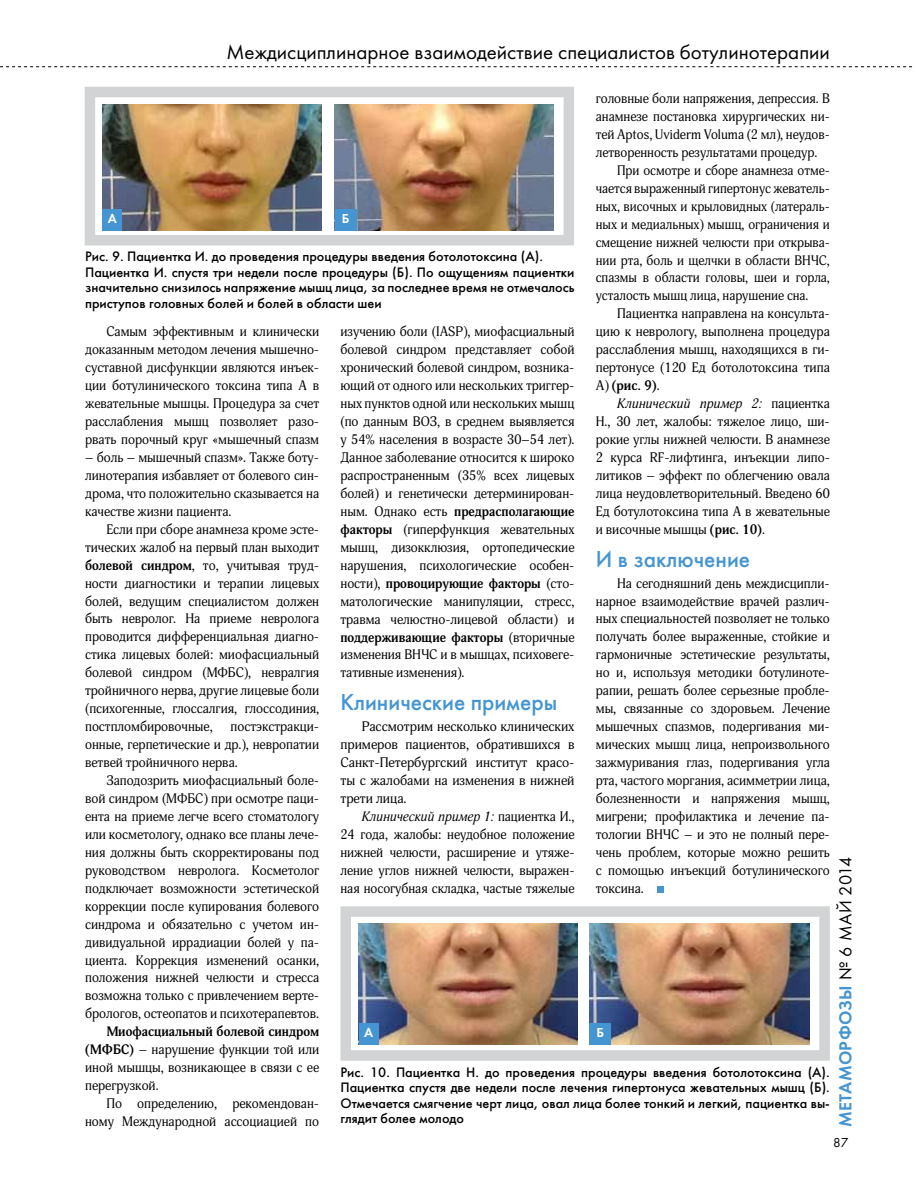
<style>
.page{position:relative;width:915px;height:1191px;background:#fff}
.page>*{position:absolute;margin:0;border:0;box-sizing:border-box;transform-origin:0 0}
.t1{font:500 24px "Futura";color:#4495d1}
.t2{font:21px "Futura";color:#000}
.t3{font:18px "Futura Demi";letter-spacing:.015em;color:#4495d1}
.t4{font:500 14.25px/15.8px "Futura";color:#000}
.t5{font:13.5px/18px "Adonis";color:#000;text-align:justify}
.t6{font:13.5px/18px "Adonis";color:#000;text-align:justify;scale:.96 1}
.t7{font:13.5px "Adonis";color:#000;scale:.95 1}
.t8{font:italic 13.5px "Adonis";color:#000}
.t9{font:700 13.5px "Adonis";color:#000}
.t10{font:13.5px "Futura Demi";color:#fff}
.t11{font:13.5px "Futura";color:#000}
.s1{font-weight:400}
.s2{font-style:normal}
.s3{font-weight:700}
.s4{font-style:italic}
.s5{font-family:"Futura";color:#000}
</style>
<div class="page">
<svg style="left:657px;top:886px;width:6px;height:6px"></svg>
<div style="left:85px;top:87px;width:489px;height:158px;border:10px solid #d1d3d4"></div>
<img style="left:103px;top:105px;width:219px;height:125px">
<img style="left:334px;top:105px;width:219px;height:125px">
<div style="left:102px;top:209px;width:20px;height:21px;background:#4495d1"></div>
<div style="left:335px;top:209px;width:21px;height:21px;background:#4495d1"></div>
<div style="left:340px;top:906px;width:489px;height:154px;border:10px solid #d1d3d4"></div>
<img style="left:358px;top:923px;width:219px;height:121px">
<img style="left:589px;top:923px;width:219px;height:121px">
<div style="left:359px;top:1023px;width:19px;height:21px;background:#4495d1"></div>
<div style="left:589px;top:1023px;width:22px;height:21px;background:#4495d1"></div>
<svg style="left:0;top:66px;width:913px;height:1px"></svg>
<h2 class="t2" style="left:226px;top:39px;width:604px">Междисциплинарное взаимодействие специалистов ботулинотерапии</h2>
<p class="t6" style="left:595px;top:90px;width:245px">головные боли напряжения, депрессия. В</p>
<p class="t6" style="left:595px;top:107px;width:245px">анамнезе постановка хирургических ни-</p>
<p class="t6" style="left:595px;top:125px;width:245px">тей Aptos, Uviderm Voluma (2 мл), неудов-</p>
<p class="t6" style="left:595px;top:143px;width:232px">летворенность результатами процедур.</p>
<p class="t7" style="left:617px;top:162px;width:225px">При осмотре и сборе анамнеза отме-</p>
<p class="t7" style="left:595px;top:180px;width:248px">чается выраженный гипертонус жеватель-</p>
<p class="t7" style="left:595px;top:198px;width:248px">ных, височных и крыловидных (латераль-</p>
<p class="t7" style="left:595px;top:216px;width:248px">ных и медиальных) мышц, ограничения и</p>
<p class="t7" style="left:595px;top:234px;width:248px">смещение нижней челюсти при открыва-</p>
<p class="t7" style="left:595px;top:252px;width:248px">нии рта, боль и щелчки в области ВНЧС,</p>
<p class="t7" style="left:595px;top:270px;width:248px">спазмы в области головы, шеи и горла,</p>
<p class="t7" style="left:595px;top:288px;width:225px">усталость мышц лица, нарушение сна.</p>
<p class="t5" style="left:617px;top:305px;width:214px">Пациентка направлена на консульта-</p>
<p class="t5" style="left:595px;top:323px;width:235px">цию к неврологу, выполнена процедура</p>
<p class="t5" style="left:595px;top:341px;width:235px">расслабления мышц, находящихся в ги-</p>
<p class="t5" style="left:595px;top:359px;width:235px">пертонусе (120 Ед ботолотоксина типа</p>
<p class="t9" style="left:595px;top:378px;width:65px"><span class="s1">А)</span> (рис. 9)<span class="s1">.</span></p>
<p class="t8" style="left:617px;top:396px;width:214px">Клинический пример 2: <span class="s2">пациентка</span></p>
<p class="t5" style="left:595px;top:412px;width:235px">Н., 30 лет, жалобы: тяжелое лицо, ши-</p>
<p class="t5" style="left:595px;top:430px;width:235px">рокие углы нижней челюсти. В анамнезе</p>
<p class="t5" style="left:595px;top:448px;width:235px">2 курса RF-лифтинга, инъекции липо-</p>
<p class="t5" style="left:595px;top:466px;width:235px">литиков – эффект по облегчению овала</p>
<p class="t5" style="left:595px;top:484px;width:235px">лица неудовлетворительный. Введено 60</p>
<p class="t5" style="left:595px;top:502px;width:235px">Ед ботулотоксина типа А в жевательные</p>
<p class="t5" style="left:595px;top:520px;width:171px">и височные мышцы <span class="s3">(рис. 10)</span>.</p>
<h1 class="t1" style="left:595px;top:544px;width:156px">И в заключение</h1>
<p class="t5" style="left:595px;top:574px;width:235px;text-indent:21px">На сегодняшний день междисципли&shy;нарное взаимодействие врачей различ&shy;ных специальностей позволяет не только получать более выраженные, стойкие и гармоничные эстетические результаты, но и, используя методики ботулиноте&shy;рапии, решать более серьезные пробле&shy;мы, связанные со здоровьем. Лечение мышечных спазмов, подергивания ми&shy;мических мышц лица, непроизвольного зажмуривания глаз, подергивания угла рта, частого моргания, асимметрии лица, болезненности и напряжения мышц, мигрени; профилактика и лечение па&shy;тологии ВНЧС – и это не полный пере&shy;чень проблем, которые можно решить с помощью инъекций ботулинического токсина.</p>
<p class="t10" style="left:108px;top:210px;width:11px">А</p>
<p class="t10" style="left:341px;top:210px;width:9px">Б</p>
<p class="t4" style="left:85px;top:248px;width:490px">Рис. 9. Пациентка И. до проведения процедуры введения ботолотоксина (А).<br>Пациентка И. спустя три недели после процедуры (Б). По ощущениям пациентки значительно снизилось напряжение мышц лица, за последнее время не отмечалось приступов головных болей и болей в области шеи</p>
<p class="t5" style="left:340px;top:323px;width:235px">изучению боли (IASP), миофасциальный болевой синдром представляет собой хронический болевой синдром, возника&shy;ющий от одного или нескольких триггер&shy;ных пунктов одной или нескольких мышц (по данным ВОЗ, в среднем выявляется у 54% населения в возрасте 30–54 лет).<br>Данное заболевание относится к широко распространенным (35% всех лицевых болей) и генетически детерминирован&shy;ным. Однако есть <span class="s3">предрасполагающие факторы</span> (гиперфункция жевательных мышц, дизокклюзия, ортопедические нарушения, психологические особен&shy;ности), <span class="s3">провоцирующие факторы</span> (сто&shy;матологические манипуляции, стресс, травма челюстно-лицевой области) и <span class="s3">поддерживающие факторы</span> (вторичные изменения ВНЧС и в мышцах, психовеге&shy;тативные изменения).</p>
<h1 class="t1" style="left:340px;top:687px;width:218px">Клинические примеры</h1>
<p class="t5" style="left:340px;top:717px;width:235px;text-indent:21px">Рассмотрим несколько клинических примеров пациентов, обратившихся в Санкт-Петербургский институт красо&shy;ты с жалобами на изменения в нижней трети лица.</p>
<p class="t6" style="left:340px;top:807px;width:245px;text-indent:21px"><span class="s4">Клинический пример 1:</span> пациентка И., 24 года, жалобы: неудобное положение нижней челюсти, расширение и утяже&shy;ление углов нижней челюсти, выражен&shy;ная носогубная складка, частые тяжелые</p>
<p class="t5" style="left:85px;top:323px;width:235px;text-indent:21px">Самым эффективным и клинически доказанным методом лечения мышечно&shy;суставной дисфункции являются инъек&shy;ции ботулинического токсина типа А в жевательные мышцы. Процедура за счет расслабления мышц позволяет разо&shy;рвать порочный круг «мышечный спазм</p>
<p class="t5" style="left:85px;top:448px;width:235px">– боль – мышечный спазм». Также боту&shy;линотерапия избавляет от болевого син&shy;дрома, что положительно сказывается на качестве жизни пациента.</p>
<p class="t5" style="left:85px;top:520px;width:235px;text-indent:21px">Если при сборе анамнеза кроме эсте&shy;тических жалоб на первый план выходит <span class="s3">болевой синдром</span>, то, учитывая труд&shy;ности диагностики и терапии лицевых болей, ведущим специалистом должен быть невролог. На приеме невролога проводится дифференциальная диагно&shy;стика лицевых болей: миофасциальный болевой синдром (МФБС), невралгия тройничного нерва, другие лицевые боли (психогенные, глоссалгия, глоссодиния, постпломбировочные,</p>
<p class="t5" style="left:85px;top:717px;width:235px;text-indent:145px">постэкстракци&shy;онные, герпетические и др.), невропатии ветвей тройничного нерва.</p>
<p class="t5" style="left:85px;top:771px;width:235px;text-indent:21px">Заподозрить миофасциальный боле&shy;вой синдром (МФБС) при осмотре паци&shy;ента на приеме легче всего стоматологу или косметологу, однако все планы лече&shy;ния должны быть скорректированы под руководством невролога. Косметолог подключает возможности эстетической коррекции после купирования болевого синдрома и обязательно с учетом ин&shy;дивидуальной иррадиации болей у па&shy;циента. Коррекция изменений осанки, положения нижней челюсти и стресса возможна только с привлечением верте&shy;брологов, остеопатов и психотерапевтов.</p>
<p class="t5" style="left:85px;top:1022px;width:235px;text-indent:21px"><span class="s3">Миофасциальный болевой синдром (МФБС)</span> – нарушение функции той или иной мышцы, возникающее в связи с ее перегрузкой.</p>
<p class="t5" style="left:85px;top:1094px;width:235px;text-align:right">По определению, рекомендован&shy;ному Международной ассоциацией по</p>
<h3 class="t3" style="left:834px;top:1127px;width:272px;rotate:-90deg">МЕТАМОРФОЗЫ <span class="s5">№ 6 МАЙ 2014</span></h3>
<p class="t10" style="left:364px;top:1024px;width:11px">А</p>
<p class="t10" style="left:596px;top:1024px;width:9px">Б</p>
<p class="t4" style="left:340px;top:1065px;width:491px;line-height:15px;text-align:justify">Рис. 10. Пациентка Н. до проведения процедуры введения ботолотоксина (А).<br>Пациентка спустя две недели после лечения гипертонуса жевательных мышц (Б).<br>Отмечается смягчение черт лица, овал лица более тонкий и легкий, пациентка вы&shy;глядит более молодо</p>
<p class="t11" style="left:832px;top:1134px;width:17px">87</p>
</div>
